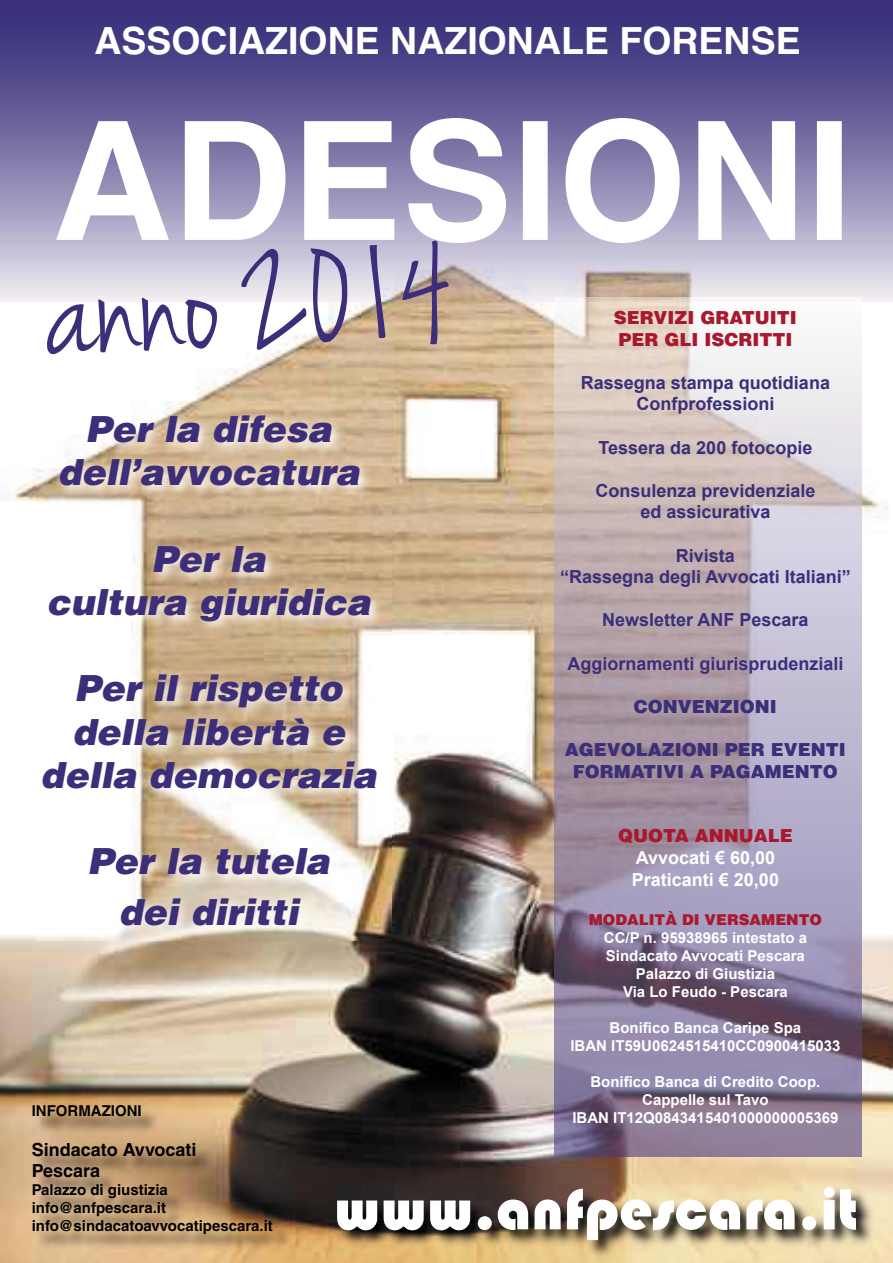
<style>
.page{position:relative;width:893px;height:1263px;background:#fff}
.page>*{position:absolute;margin:0;border:0;box-sizing:border-box;transform-origin:0 0}
.t1{font:165px "Jenna Sue";color:#3c2e79}
.t2{font:60px "Bauhaus 93";color:#fff}
.t3{font:700 37.5px "Helvetica";color:#fff}
.t4{font:italic 900 36px/43.2px "Helvetica";color:#3c2e79;text-align:center}
.t5{font:700 18px/21.6px "Arial";color:#3c2e79;text-align:center}
.t6{font:900 18px/21.6px "Helvetica";color:#3c2e79;text-align:center}
.t7{font:900 18px/21.6px "Helvetica";color:#a9192d}
.t8{font:700 18px/21.6px "Arial";color:#fff}
.t9{font:700 18px/21.6px "Helvetica";color:#000}
.t10{font:700 15px/18px "Arial";color:#fff;text-align:center}
.t11{font:700 15px/18px "Helvetica";color:#000}
.t12{font:900 15px "Helvetica";color:#a9192d}
</style>
<div class="page">
<img style="left:0;top:302px;width:893px;height:961px">
<div style="left:0;top:0;width:893px;height:202px;background:linear-gradient(to bottom,#2e2474,#9991b9)"></div>
<img style="left:0;top:202px;width:893px;height:100px">
<img style="left:36px;top:409px;width:355px;height:531px">
<svg style="left:56px;top:118px;width:786px;height:125px"></svg>
<img style="left:33px;top:1105px;width:260px;height:148px">
<img style="left:335px;top:1184px;width:540px;height:75px">
<img style="left:555px;top:298px;width:306px;height:859px">
<h3 class="t3" style="left:94px;top:18px;width:708px">ASSOCIAZIONE NAZIONALE FORENSE</h3>
<h1 class="t1" style="left:45px;top:211px;width:407px;rotate:-2deg">anno 2014</h1>
<h3 class="t4" style="left:57px;top:406px;width:304px">Per la difesa dell’avvocatura</h3>
<h3 class="t4" style="left:46px;top:536px;width:326px">Per la<br>cultura giuridica</h3>
<h3 class="t4" style="left:40px;top:666px;width:338px">Per il rispetto della libertà e della democrazia</h3>
<p class="t7" style="left:614px;top:306px;width:185px">SERVIZI GRATUITI<br>PER GLI ISCRITTI</p>
<p class="t5" style="left:581px;top:372px;width:251px">Rassegna stampa quotidiana<br>Confprofessioni</p>
<p class="t5" style="left:599px;top:436px;width:215px">Tessera da 200 fotocopie</p>
<p class="t5" style="left:595px;top:480px;width:222px">Consulenza previdenziale ed assicurativa</p>
<p class="t5" style="left:560px;top:544px;width:292px">Rivista<br>“Rassegna degli Avvocati Italiani”</p>
<p class="t5" style="left:602px;top:609px;width:208px">Newsletter ANF Pescara</p>
<p class="t5" style="left:567px;top:652px;width:278px">Aggiornamenti giurisprudenziali</p>
<p class="t6" style="left:634px;top:695px;width:144px">CONVENZIONI</p>
<p class="t6" style="left:565px;top:738px;width:282px">AGEVOLAZIONI PER EVENTI<br>FORMATIVI A PAGAMENTO</p>
<p class="t7" style="left:618px;top:825px;width:176px">QUOTA ANNUALE</p>
<p class="t8" style="left:632px;top:847px;width:149px">Avvocati € 60,00<br>Praticanti € 20,00</p>
<p class="t12" style="left:589px;top:910px;width:235px">MODALITÀ DI VERSAMENTO</p>
<p class="t10" style="left:604px;top:929px;width:205px">CC/P n. 95938965 intestato a<br>Sindacato Avvocati Pescara<br>Palazzo di Giustizia<br>Via Lo Feudo - Pescara</p>
<p class="t10" style="left:570px;top:1019px;width:272px">Bonifico Banca Caripe Spa<br>IBAN IT59U0624515410CC0900415033</p>
<p class="t10" style="left:572px;top:1073px;width:267px">Bonifico Banca di Credito Coop.<br>Cappelle sul Tavo<br>IBAN IT12Q0843415401000000005369</p>
<h3 class="t4" style="left:87px;top:835px;width:243px;line-height:50.4px">Per la tutela dei diritti</h3>
<p class="t11" style="left:32px;top:1102px;width:111px">INFORMAZIONI</p>
<p class="t9" style="left:32px;top:1138px;width:166px">Sindacato Avvocati<br>Pescara</p>
<p class="t11" style="left:32px;top:1181px;width:243px">Palazzo di giustizia info@anfpescara.it info@sindacatoavvocatipescara.it</p>
<h2 class="t2" style="left:334px;top:1175px;width:525px">www.anfpescara.it</h2>
</div>
